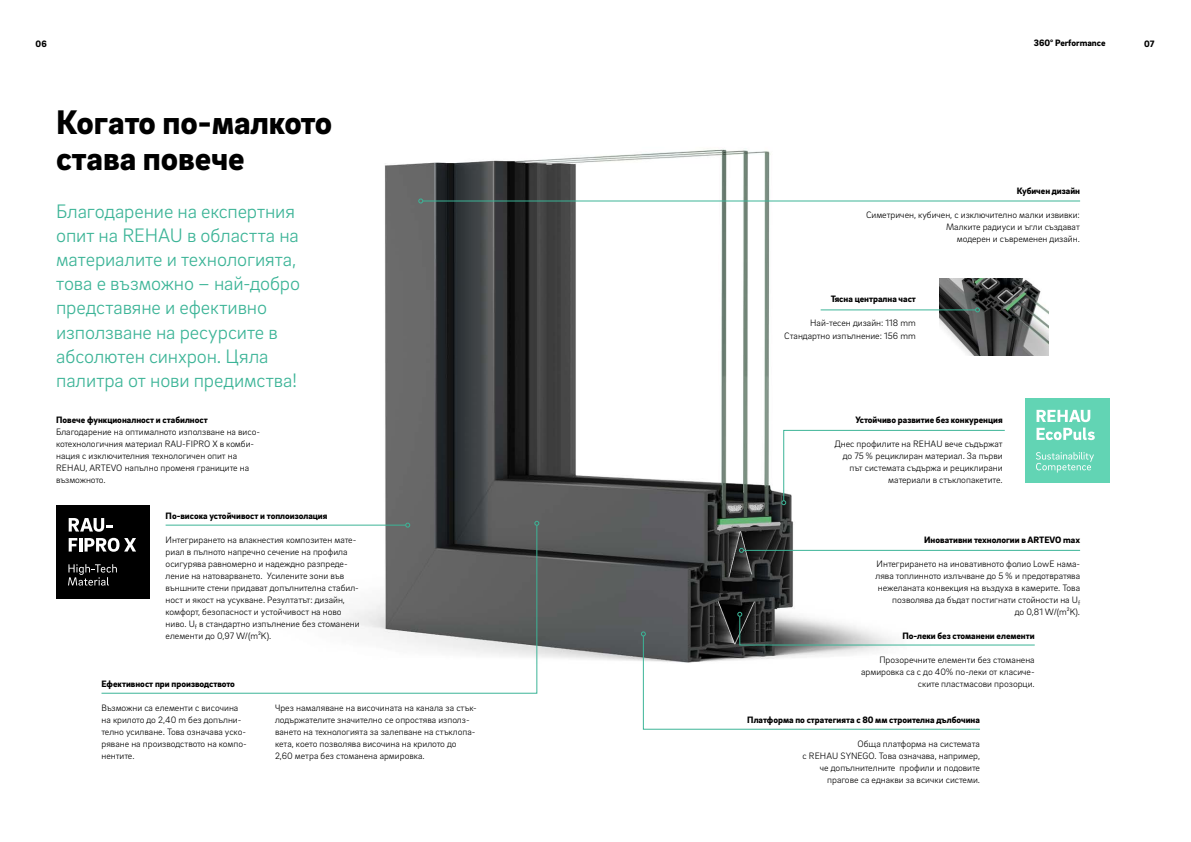
<style>
.page{position:relative;width:1191px;height:842px;background:#fff}
.page>*{position:absolute;margin:0;border:0;box-sizing:border-box;transform-origin:0 0}
._01__Headline_-_35pt{font:900 35px/36px "Brix Sans";color:#000}
._11__Highlighter_-_2{font:300 20px/24px "Brix Sans";letter-spacing:-.005em;color:#3cb497}
._16__Body_text_-_9_5{font:300 9.5px/12px "Brix Sans";color:#000;text-align:right}
._14__Body_subline{font:900 9.5px "Brix Sans";color:#000}
.MP__Live_column_titl{font:900 9.5px "Brix Sans";color:#000}
.MP__Page_numbers_-_9{font:900 9.5px "Brix Sans";color:#000}
</style>
<div class="page">
<img style="left:384px;top:149px;width:571px;height:512px">
<div style="left:1025px;top:398px;width:84px;height:84px;background:#62d4b4"></div>
<svg style="left:1036px;top:452px;width:58px;height:21px"></svg>
<svg style="left:1036px;top:410px;width:58px;height:30px"></svg>
<hr style="left:743px;top:550px;width:337px;height:1px;background:#3cb497">
<svg style="left:739px;top:548px;width:5px;height:5px"></svg>
<hr style="left:423px;top:200px;width:657px;height:1px;background:#3cb497">
<svg style="left:418px;top:198px;width:5px;height:5px"></svg>
<svg style="left:101px;top:524px;width:437px;height:170px"></svg>
<svg style="left:534px;top:521px;width:5px;height:5px"></svg>
<div style="left:56px;top:505px;width:94px;height:94px;background:#000"></div>
<svg style="left:69px;top:518px;width:43px;height:14px"></svg>
<svg style="left:69px;top:538px;width:67px;height:14px"></svg>
<svg style="left:68px;top:564px;width:49px;height:22px"></svg>
<svg style="left:781px;top:429px;width:224px;height:76px"></svg>
<svg style="left:641px;top:612px;width:394px;height:118px"></svg>
<svg style="left:939px;top:278px;width:110px;height:77px;background:#696b6a"></svg>
<hr style="left:820px;top:309px;width:155px;height:1px;background:#3cb497">
<svg style="left:975px;top:307px;width:5px;height:5px"></svg>
<p class="MP__Page_numbers_-_9" style="left:36px;top:37px;width:13px">06</p>
<p class="MP__Live_column_titl" style="left:1033px;top:37px;width:73px">360° Performance</p>
<p class="MP__Page_numbers_-_9" style="left:1144px;top:37px;width:12px">07</p>
<p class="_01__Headline_-_35pt" style="left:56px;top:103px;width:277px">Когато по-малкото става повече</p>
<p class="_11__Highlighter_-_2" style="left:56px;top:199px;width:245px">Благодарение на експертния опит на REHAU в областта на материалите и технологията, това е възможно – най-добро представяне и ефективно използване на ресурсите в абсолютен синхрон. Цяла палитра от нови предимства!</p>
<p class="_14__Body_subline" style="left:56px;top:413px;width:153px">Повече функционалност и стабилност</p>
<p class="_16__Body_text_-_9_5" style="left:56px;top:425px;width:205px;text-align:left">Благодарение на оптималното използване на висо&shy;котехнологичния материал RAU-FIPRO X в комби&shy;нация с изключителния технологичен опит на REHAU, ARTEVO напълно променя границите на възможното.</p>
<p class="_14__Body_subline" style="left:166px;top:509px;width:163px">По-висока устойчивост и топлоизолация</p>
<p class="_16__Body_text_-_9_5" style="left:166px;top:533px;width:195px;text-align:left">Интегрирането на влакнестия композитен мате&shy;риал в пълното напречно сечение на профила осигурява равномерно и надеждно разпреде&shy;ление на натоварването. Усилените зони във външните стени придават допълнителна стабил&shy;ност и якост на усукване. Резултатът: дизайн, комфорт, безопасност и устойчивост на ново ниво. U<sub>f</sub> в стандартно изпълнение без стоманени елементи до 0,97 W/(m²K).</p>
<p class="_14__Body_subline" style="left:101px;top:677px;width:135px">Ефективност при производството</p>
<p class="_16__Body_text_-_9_5" style="left:101px;top:701px;width:147px;text-align:left">Възможни са елементи с височина на крилото до 2,40 m без допълни&shy;телно усилване. Това означава уско&shy;ряване на производството на компо&shy;нентите.</p>
<p class="_16__Body_text_-_9_5" style="left:275px;top:701px;width:203px;text-align:left">Чрез намаляване на височината на канала за стък&shy;лодържателите значително се опростява използ&shy;ването на технологията за залепване на стъклопа&shy;кета, което позволява височина на крилото до<br>2,60 метра без стоманена армировка.</p>
<p class="_14__Body_subline" style="left:1016px;top:185px;width:65px">Кубичен дизайн</p>
<p class="_16__Body_text_-_9_5" style="left:866px;top:209px;width:215px">Симетричен, кубичен, с изключително малки извивки:<br>Малките радиуси и ъгли създават<br>модерен и съвременен дизайн.</p>
<p class="_14__Body_subline" style="left:831px;top:293px;width:86px">Тясна централна част</p>
<p class="_16__Body_text_-_9_5" style="left:810px;top:317px;width:107px">Най-тесен дизайн: 118 mm</p>
<p class="_16__Body_text_-_9_5" style="left:784px;top:329px;width:133px">Стандартно изпълнение: 156 mm</p>
<p class="_14__Body_subline" style="left:855px;top:413px;width:149px">Устойчиво развитие без конкуренция</p>
<p class="_16__Body_text_-_9_5" style="left:834px;top:437px;width:169px">Днес профилите на REHAU вече съдържат до 75 % рециклиран материал. За първи път системата съдържа и рециклирани материали в стъклопакетите.</p>
<p class="_14__Body_subline" style="left:924px;top:533px;width:157px">Иновативни технологии в ARTEVO max</p>
<p class="_16__Body_text_-_9_5" style="left:875px;top:557px;width:206px">Интегрирането на иновативното фолио LowE нама&shy;лява топлинното излъчване до 5 % и предотвратява нежеланата конвекция на въздуха в камерите. Това позволява да бъдат постигнати стойности на U<sub>f<br></sub>до 0,81 W/(m²K).</p>
<p class="_14__Body_subline" style="left:902px;top:629px;width:134px">По-леки без стоманени елементи</p>
<p class="_16__Body_text_-_9_5" style="left:861px;top:653px;width:175px">Прозоречните елементи без стоманена армировка са с до 40% по-леки от класиче&shy;ските пластмасови прозорци.</p>
<p class="_14__Body_subline" style="left:747px;top:713px;width:234px">Платформа по стратегията с 80 мм строителна дълбочина</p>
<p class="_16__Body_text_-_9_5" style="left:802px;top:737px;width:179px">Обща платформа на системата<br>с REHAU SYNEGO. Това означава, например, че допълнителните профили и подовите прагове са еднакви за всички системи.</p>
</div>
